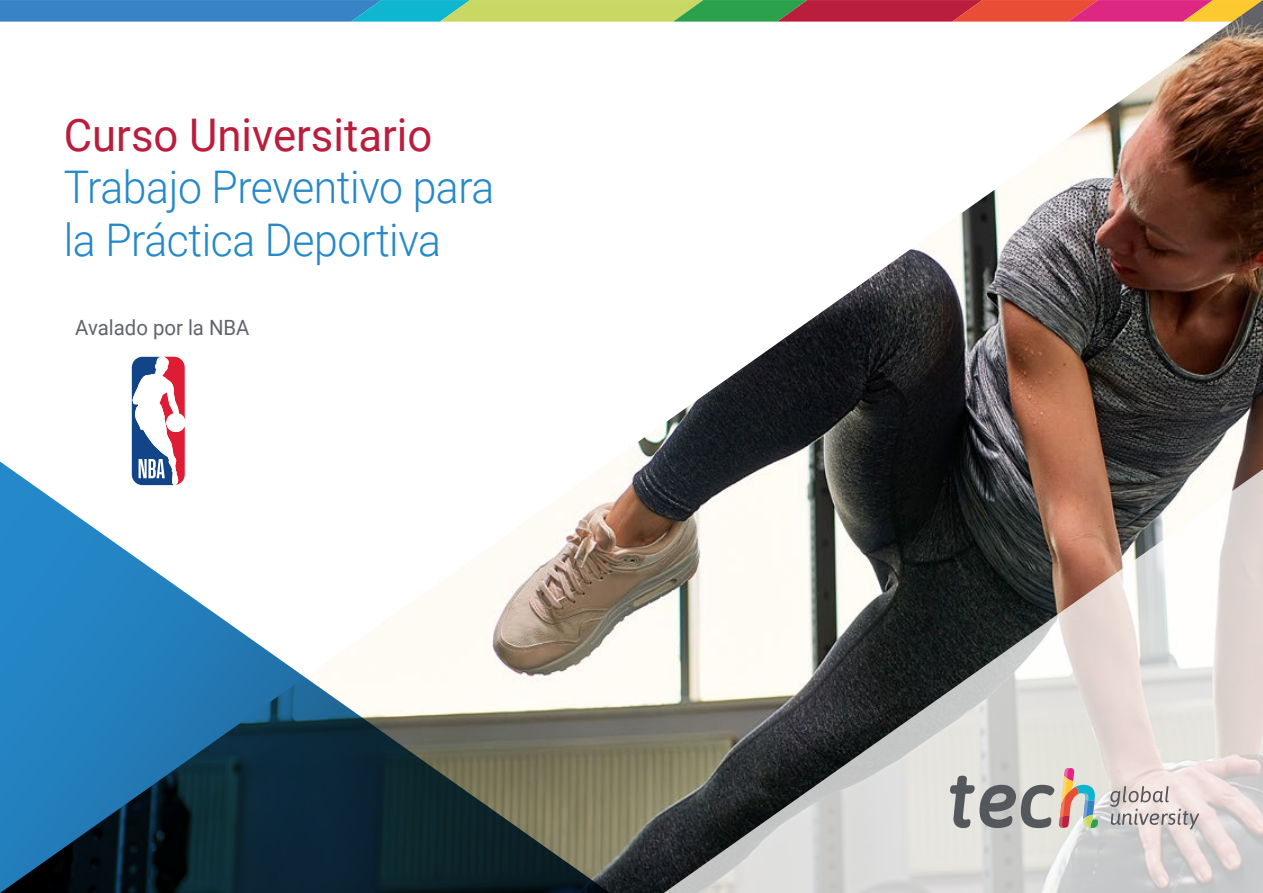
<style>
.page{position:relative;width:1263px;height:893px;background:#fff}
.page>*{position:absolute;margin:0;border:0;box-sizing:border-box;transform-origin:0 0}
.t1{font:300 45px/52.5px "Roboto";letter-spacing:-.01em;color:#2488c9;scale:.95 1}
.t2{font:45px "Roboto";color:#ba1e3c}
.t3{font:21px "Roboto";color:#61646a}
</style>
<div class="page">
<img style="left:0;top:0;width:1263px;height:454px">
<svg style="left:640px;top:454px;width:623px;height:439px"></svg>
<svg style="left:0;top:446px;width:640px;height:447px"></svg>
<svg style="left:132px;top:357px;width:53px;height:128px"></svg>
<svg style="left:1110px;top:786px;width:89px;height:43px;background:#cec5c4"></svg>
<svg style="left:950px;top:768px;width:148px;height:60px;background:#b3b0ac"></svg>
<p class="t2" style="left:64px;top:103px;width:370px">Curso Universitario</p>
<p class="t1" style="left:64px;top:159px;width:455px">Trabajo Preventivo para la Práctica Deportiva</p>
<p class="t3" style="left:75px;top:313px;width:176px">Avalado por la NBA</p>
</div>
